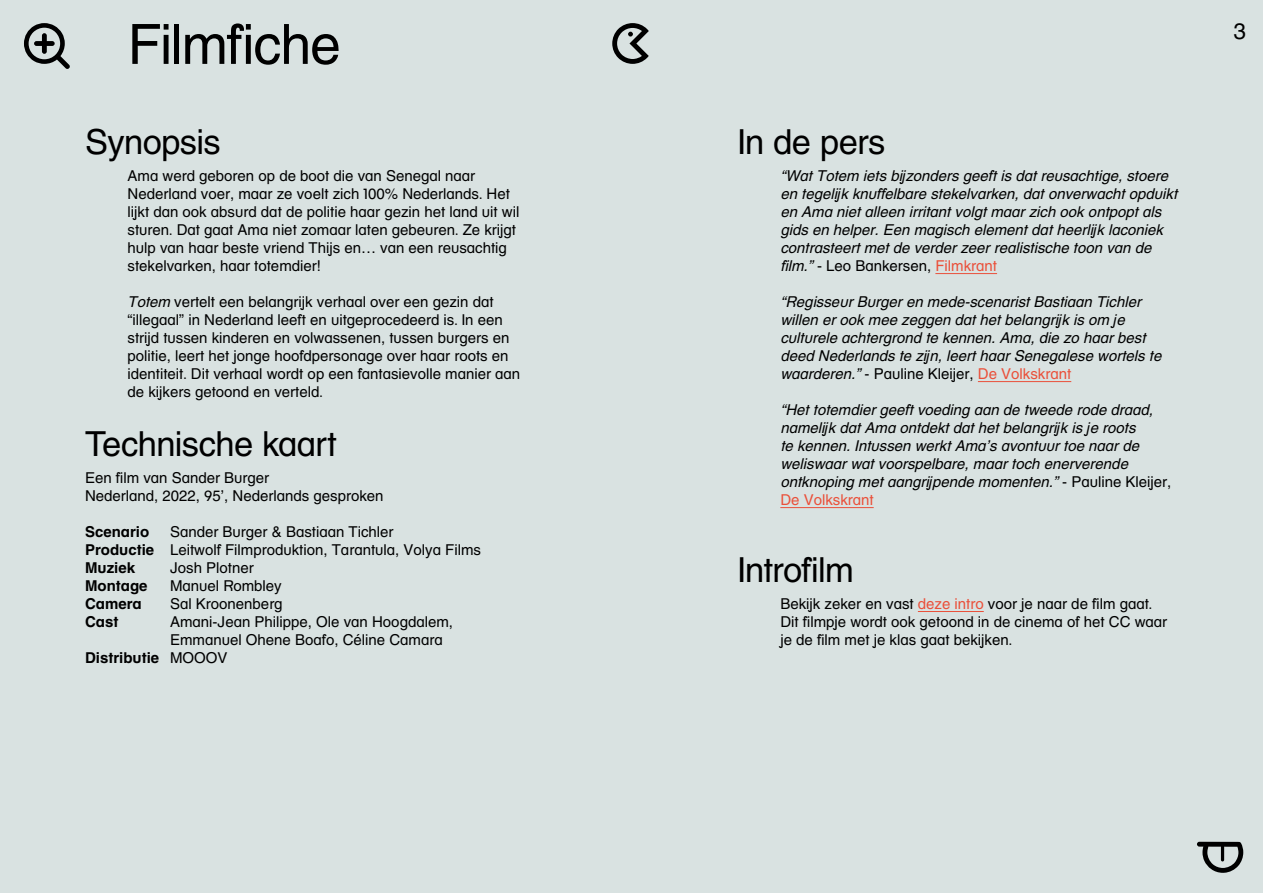
<style>
.page{position:relative;width:1263px;height:893px;background:#d9e2e1}
.page>*{position:absolute;margin:0;border:0;box-sizing:border-box;transform-origin:0 0}
._01__Hoofdtitel{font:55.5px "JEF";letter-spacing:-.025em;color:#000}
._02__Ondertitel{font:34.5px "JEF";letter-spacing:-.02em;color:#000}
.t1{font:22.5px "JEF";color:#000}
._04__Lopende_tekst_indent_10_mm{font:italic 15px/18px "JEF";color:#000}
._04__Lopende_tekst_indent_10_mm-2{font:15px/18px "JEF";color:#000}
._04__Lopende_tekst{font:15px "JEF";color:#000}
._04__Lopende_tekst-2{font:700 15px "JEF";color:#000}
.s1{font-style:italic}
.s2{font-weight:700}
.s3{font-weight:400}
.s4{font-style:normal}
.s5{font-style:normal;color:#ea503a}
.s6{color:#ea503a}
</style>
<div class="page">
<hr style="left:935px;top:273px;width:62px;height:1px;background:#ea503a">
<hr style="left:978px;top:381px;width:93px;height:1px;background:#ea503a">
<hr style="left:780px;top:507px;width:94px;height:1px;background:#ea503a">
<hr style="left:918px;top:611px;width:66px;height:1px;background:#ea503a">
<p class="_01__Hoofdtitel" style="left:128px;top:11px;width:215px">Filmfiche</p>
<h3 class="t1" style="left:1233px;top:17px;width:14px">3</h3>
<p class="_02__Ondertitel" style="left:85px;top:121px;width:137px">Synopsis</p>
<p class="_04__Lopende_tekst_indent_10_mm-2" style="left:128px;top:166px;width:393px">Ama werd geboren op de boot die van Senegal naar Nederland voer, maar ze voelt zich 100% Nederlands. Het lijkt dan ook absurd dat de politie haar gezin het land uit wil sturen. Dat gaat Ama niet zomaar laten gebeuren. Ze krijgt hulp van haar beste vriend Thijs en… van een reusachtig stekelvarken, haar totemdier!</p>
<p class="_04__Lopende_tekst_indent_10_mm-2" style="left:128px;top:292px;width:394px"><span class="s1">Totem</span> vertelt een belangrijk verhaal over een gezin dat “illegaal” in Nederland leeft en uitgeprocedeerd is. In een strijd tussen kinderen en volwassenen, tussen burgers en politie, leert het jonge hoofdpersonage over haar roots en identiteit. Dit verhaal wordt op een fantasievolle manier aan de kijkers getoond en verteld.</p>
<p class="_02__Ondertitel" style="left:85px;top:423px;width:253px">Technische kaart</p>
<p class="_04__Lopende_tekst" style="left:85px;top:468px;width:186px">Een film van Sander Burger</p>
<p class="_04__Lopende_tekst" style="left:85px;top:486px;width:300px">Nederland, 2022, 95’, Nederlands gesproken</p>
<p class="_04__Lopende_tekst-2" style="left:85px;top:522px;width:66px">Scenario</p>
<p class="_04__Lopende_tekst" style="left:170px;top:522px;width:225px">Sander Burger &amp; Bastiaan Tichler</p>
<p class="_04__Lopende_tekst" style="left:85px;top:540px;width:397px"><span class="s2">Productie</span> Leitwolf Filmproduktion, Tarantula, Volya Films</p>
<p class="_04__Lopende_tekst-2" style="left:85px;top:558px;width:52px">Muziek</p>
<p class="_04__Lopende_tekst" style="left:170px;top:558px;width:85px">Josh Plotner</p>
<p class="_04__Lopende_tekst-2" style="left:85px;top:576px;width:64px">Montage</p>
<p class="_04__Lopende_tekst" style="left:170px;top:576px;width:113px">Manuel Rombley</p>
<p class="_04__Lopende_tekst-2" style="left:85px;top:594px;width:58px">Camera</p>
<p class="_04__Lopende_tekst" style="left:170px;top:594px;width:114px">Sal Kroonenberg</p>
<p class="_04__Lopende_tekst-2" style="left:85px;top:612px;width:35px">Cast</p>
<p class="_04__Lopende_tekst" style="left:170px;top:612px;width:284px">Amani-Jean Philippe, Ole van Hoogdalem,</p>
<p class="_04__Lopende_tekst" style="left:170px;top:630px;width:274px">Emmanuel Ohene Boafo, Céline Camara</p>
<p class="_04__Lopende_tekst-2" style="left:85px;top:648px;width:144px">Distributie <span class="s3">MOOOV</span></p>
<p class="_02__Ondertitel" style="left:738px;top:121px;width:149px">In de pers</p>
<p class="_04__Lopende_tekst_indent_10_mm" style="left:780px;top:166px;width:398px">“Wat Totem iets bijzonders geeft is dat reusachtige, stoere en tegelijk knuffelbare stekelvarken, dat onverwacht opduikt en Ama niet alleen irritant volgt maar zich ook ontpopt als gids en helper. Een magisch element dat heerlijk laconiek contrasteert met de verder zeer realistische toon van de film.” <span class="s4">- Leo Bankersen,</span> <span class="s5">Filmkrant</span></p>
<p class="_04__Lopende_tekst_indent_10_mm" style="left:780px;top:292px;width:383px">“Regisseur Burger en mede-scenarist Bastiaan Tichler willen er ook mee zeggen dat het belangrijk is om je culturele achtergrond te kennen. Ama, die zo haar best deed Nederlands te zijn, leert haar Senegalese wortels te waarderen.” <span class="s4">- Pauline Kleijer,</span> <span class="s5">De Volkskrant</span></p>
<p class="_04__Lopende_tekst_indent_10_mm" style="left:780px;top:400px;width:393px">“Het totemdier geeft voeding aan de tweede rode draad, namelijk dat Ama ontdekt dat het belangrijk is je roots<br>te kennen. Intussen werkt Ama’s avontuur toe naar de weliswaar wat voorspelbare, maar toch enerverende ontknoping met aangrijpende momenten.” <span class="s4">- Pauline Kleijer, </span><span class="s5">De Volkskrant</span></p>
<p class="_02__Ondertitel" style="left:738px;top:549px;width:117px">Introfilm</p>
<p class="_04__Lopende_tekst_indent_10_mm-2" style="left:780px;top:594px;width:373px">Bekijk zeker en vast <span class="s6">deze intro</span> voor je naar de film gaat.</p>
<p class="_04__Lopende_tekst_indent_10_mm-2" style="left:780px;top:612px;width:388px">Dit filmpje wordt ook getoond in de cinema of het CC waar je de film met je klas gaat bekijken.</p>
</div>
